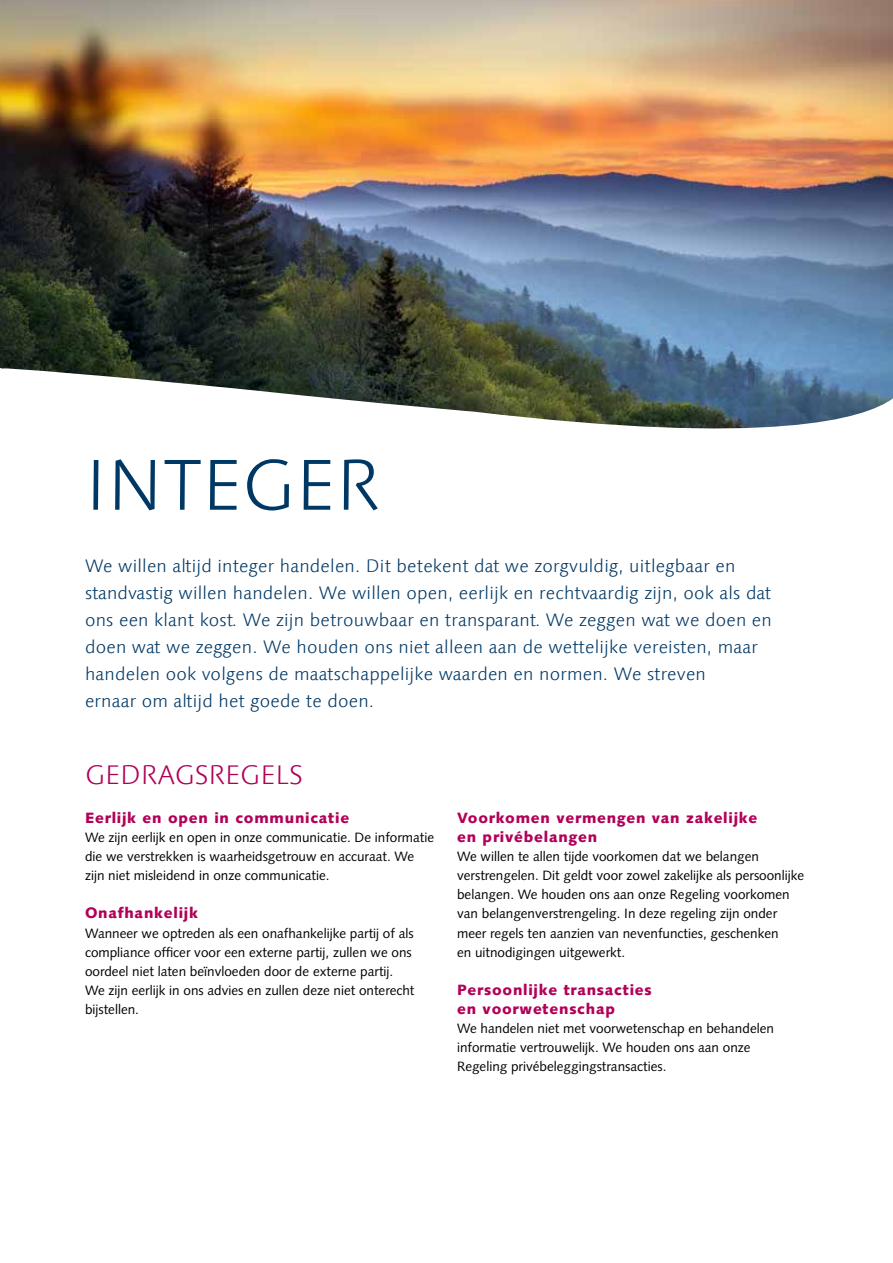
<style>
.page{position:relative;width:893px;height:1263px;background:#fff}
.page>*{position:absolute;margin:0;border:0;box-sizing:border-box;transform-origin:0 0}
.t1{font:300 72px "Linotype Syntax";color:#003865}
.t2{font:300 27px "Linotype Syntax";color:#b10058}
.t3{font:300 18px/27px "Linotype Syntax";letter-spacing:.01em;color:#003865}
.t4{font:900 15px/19.2px "Syntax LT";letter-spacing:.05em;color:#b10058}
.t5{font:13.5px/19.2px "Syntax LT Std";color:#000}
</style>
<div class="page">
<img style="left:0;top:0;width:893px;height:429px">
<h1 class="t1" style="left:85px;top:443px;width:296px">INTEGER</h1>
<p class="t3" style="left:85px;top:552px;width:688px">We willen altijd integer handelen. Dit betekent dat we zorgvuldig, uitlegbaar en standvastig willen handelen. We willen open, eerlijk en rechtvaardig zijn, ook als dat ons een klant kost. We zijn betrouwbaar en transparant. We zeggen wat we doen en doen wat we zeggen. We houden ons niet alleen aan de wettelijke vereisten, maar handelen ook volgens de maatschappelijke waarden en normen. We streven<br>ernaar om altijd het goede te doen.</p>
<h2 class="t2" style="left:85px;top:759px;width:219px">GEDRAGSREGELS</h2>
<p class="t4" style="left:85px;top:808px;width:266px">Eerlijk en open in communicatie</p>
<p class="t5" style="left:85px;top:828px;width:351px">We zijn eerlijk en open in onze communicatie. De informatie die we verstrekken is waarheidsgetrouw en accuraat. We zijn niet misleidend in onze communicatie.</p>
<p class="t4" style="left:85px;top:904px;width:114px">Onafhankelijk</p>
<p class="t5" style="left:85px;top:923px;width:331px">Wanneer we optreden als een onafhankelijke partij of als compliance officer voor een externe partij, zullen we ons oordeel niet laten beïnvloeden door de externe partij.<br>We zijn eerlijk in ons advies en zullen deze niet onterecht bijstellen.</p>
<p class="t4" style="left:457px;top:808px;width:302px">Voorkomen vermengen van zakelijke en privébelangen</p>
<p class="t5" style="left:457px;top:847px;width:349px">We willen te allen tijde voorkomen dat we belangen verstrengelen. Dit geldt voor zowel zakelijke als persoonlijke belangen. We houden ons aan onze Regeling voorkomen van belangenverstrengeling. In deze regeling zijn onder meer regels ten aanzien van nevenfuncties, geschenken<br>en uitnodigingen uitgewerkt.</p>
<p class="t4" style="left:457px;top:980px;width:196px">Persoonlijke transacties en voorwetenschap</p>
<p class="t5" style="left:457px;top:1019px;width:318px">We handelen niet met voorwetenschap en behandelen informatie vertrouwelijk. We houden ons aan onze<br>Regeling privébeleggingstransacties.</p>
</div>
